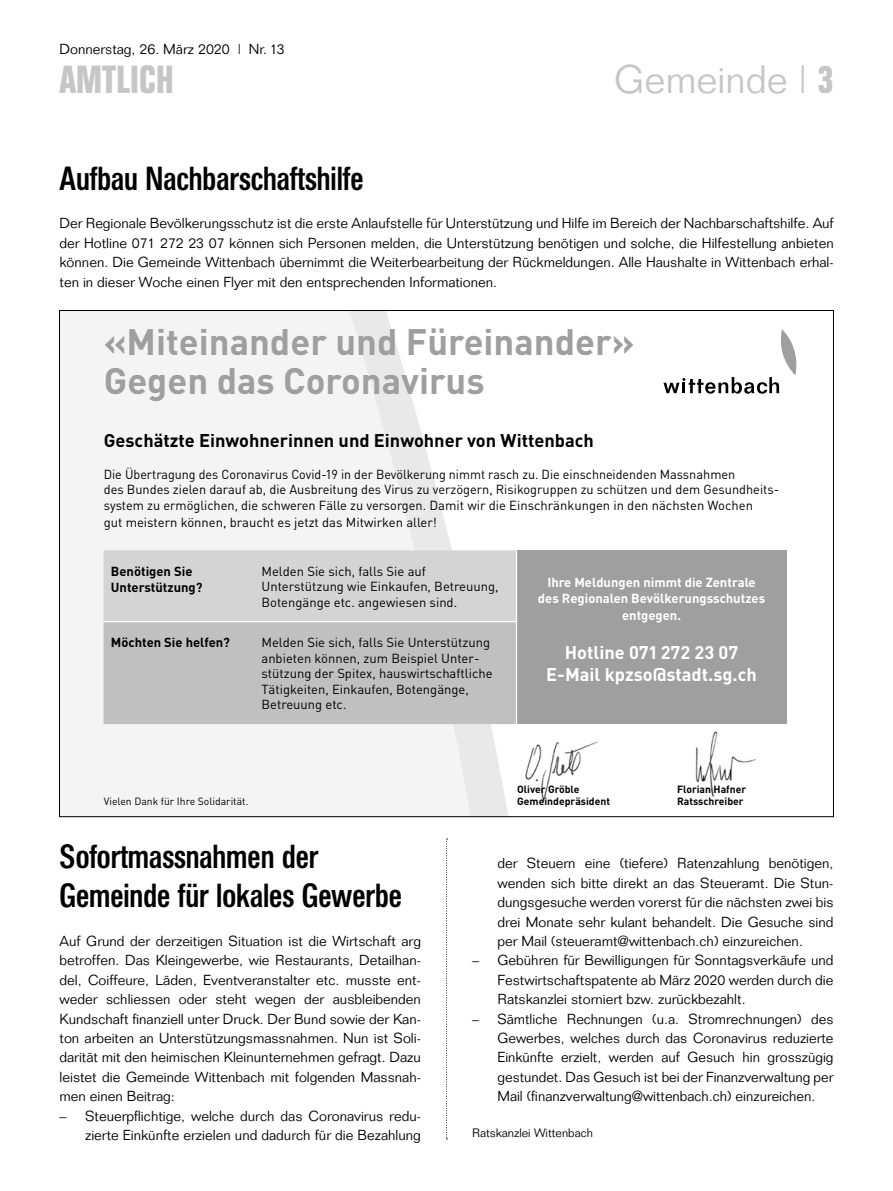
<style>
.page{position:relative;width:893px;height:1191px;background:#fff}
.page>*{position:absolute;margin:0;border:0;box-sizing:border-box;transform-origin:0 0}
.t1{font:300 39px "Folio";color:#c6c6c6}
.t2{font:700 39px "Folio Condensed BQ";letter-spacing:.015em;color:#c6c6c6}
.t3{font:700 36.45px/39px "DIN";color:#9f9f9f}
.t4{font:500 33px/38.8px "Folio Condensed BQ";color:#000}
.t5{font:700 18.15px "DIN";color:#000}
.t6{font:700 18.15px/21.9px "DIN";color:#fff;text-align:center}
.t7{font:300 14.25px/19.4px "Folio";color:#000;text-align:justify}
.t8{font:13.05px/15.6px "DIN";color:#000}
.t9{font:13.05px/15.6px "DIN";color:#000;scale:.96 1}
.t10{font:700 13.05px/15.6px "DIN";color:#fff;text-align:center}
.t11{font:700 13.05px/15.6px "DIN";color:#000}
.t12{font:300 12px "Folio";color:#000}
.t13{font:700 10.35px "DIN";color:#000}
.t14{font:10.35px "DIN";color:#000}
.t15{font:7.8px "Helvetica";color:#000}
.s1{font-family:"Folio Condensed BQ";font-weight:700}
</style>
<div class="page">
<svg style="left:446px;top:838px;width:1px;height:301px"></svg>
<svg style="left:61px;top:312px;width:447px;height:503px;fill:#f4f4f4"></svg>
<img style="left:525px;top:741px;width:73px;height:61px">
<img style="left:695px;top:731px;width:61px;height:66px">
<svg style="left:663px;top:329px;width:134px;height:65px"></svg>
<div style="left:516px;top:550px;width:271px;height:174px;background:#9f9f9f"></div>
<svg style="left:104px;top:550px;width:412px;height:174px;background:#c8c8c8"></svg>
<hr style="left:104px;top:621px;width:150px;height:1px;background:#fff">
<hr style="left:254px;top:621px;width:263px;height:1px;background:#fff">
<hr style="left:516px;top:550px;width:1px;height:71px;background:#fff">
<hr style="left:516px;top:622px;width:1px;height:102px;background:#fff">
<p class="t7" style="left:60px;top:39px;width:227px">Donnerstag, 26. März 2020 | Nr. 13</p>
<h1 class="t2" style="left:60px;top:58px;width:116px">AMTLICH</h1>
<h1 class="t1" style="left:614px;top:56px;width:221px">Gemeinde | <span class="s1">3</span></h1>
<h3 class="t4" style="left:60px;top:159px;width:305px">Aufbau Nachbarschaftshilfe</h3>
<p class="t7" style="left:60px;top:214px;width:776px">Der Regionale Bevölkerungsschutz ist die erste Anlaufstelle für Unterstützung und Hilfe im Bereich der Nachbarschaftshilfe. Auf der Hotline 071 272 23 07 können sich Personen melden, die Unterstützung benötigen und solche, die Hilfestellung anbieten können. Die Gemeinde Wittenbach übernimmt die Weiterbearbeitung der Rückmeldungen. Alle Haushalte in Wittenbach erhal&shy;ten in dieser Woche einen Flyer mit den entsprechenden Informationen.</p>
<h2 class="t3" style="left:104px;top:320px;width:532px">«Miteinander und Füreinander»<br>Gegen das Coronavirus</h2>
<p class="t5" style="left:104px;top:429px;width:492px">Geschätzte Einwohnerinnen und Einwohner von Wittenbach</p>
<p class="t9" style="left:104px;top:466px;width:705px">Die Übertragung des Coronavirus Covid-19 in der Bevölkerung nimmt rasch zu. Die einschneidenden Massnahmen<br>des Bundes zielen darauf ab, die Ausbreitung des Virus zu verzögern, Risikogruppen zu schützen und dem Gesundheits&shy;system zu ermöglichen, die schweren Fälle zu versorgen. Damit wir die Einschränkungen in den nächsten Wochen</p>
<p class="t8" style="left:104px;top:514px;width:335px">gut meistern können, braucht es jetzt das Mitwirken aller!</p>
<p class="t11" style="left:111px;top:563px;width:93px">Benötigen Sie<br>Unterstützung?</p>
<p class="t8" style="left:261px;top:563px;width:239px">Melden Sie sich, falls Sie auf<br>Unterstützung wie Einkaufen, Betreuung,<br>Botengänge etc. angewiesen sind.</p>
<p class="t10" style="left:538px;top:574px;width:229px">Ihre Meldungen nimmt die Zentrale des Regionalen Bevölkerungsschutzes</p>
<p class="t10" style="left:622px;top:607px;width:60px">entgegen.</p>
<p class="t6" style="left:546px;top:640px;width:212px">Hotline 071 272 23 07<br>E-Mail kpzso@stadt.sg.ch</p>
<p class="t11" style="left:111px;top:634px;width:121px">Möchten Sie helfen?</p>
<p class="t8" style="left:261px;top:634px;width:233px">Melden Sie sich, falls Sie Unterstützung anbieten können, zum Beispiel Unter&shy;stützung der Spitex, hauswirtschaftliche Tätigkeiten, Einkaufen, Botengänge, Betreuung etc.</p>
<p class="t13" style="left:517px;top:782px;width:64px">Oliver Gröble</p>
<p class="t13" style="left:677px;top:782px;width:71px">Florian Hafner</p>
<p class="t14" style="left:104px;top:795px;width:146px">Vielen Dank für Ihre Solidarität.</p>
<p class="t13" style="left:517px;top:794px;width:94px">Gemeindepräsident</p>
<p class="t13" style="left:677px;top:794px;width:68px">Ratsschreiber</p>
<h3 class="t4" style="left:60px;top:838px;width:344px">Sofortmassnahmen der<br>Gemeinde für lokales Gewerbe</h3>
<p class="t7" style="left:60px;top:931px;width:363px">Auf Grund der derzeitigen Situation ist die Wirtschaft arg betroffen. Das Kleingewerbe, wie Restaurants, Detailhan&shy;del, Coiffeure, Läden, Eventveranstalter etc. musste ent&shy;weder schliessen oder steht wegen der ausbleibenden Kundschaft finanziell unter Druck. Der Bund sowie der Kan&shy;ton arbeiten an Unterstützungsmassnahmen. Nun ist Soli&shy;darität mit den heimischen Kleinunternehmen gefragt. Dazu leistet die Gemeinde Wittenbach mit folgenden Massnah&shy;men einen Beitrag:</p>
<p class="t7" style="left:60px;top:1106px;width:363px;text-align:right">– Steuerpflichtige, welche durch das Coronavirus redu&shy;zierte Einkünfte erzielen und dadurch für die Bezahlung</p>
<p class="t15" style="left:73px;top:851px;width:191px">Gemeinde_Wittenbach_A5_Corona_A220xxxx.indd 1</p>
<p class="t7" style="left:497px;top:853px;width:337px">der Steuern eine (tiefere) Ratenzahlung benötigen, wenden sich bitte direkt an das Steueramt. Die Stun&shy;dungsgesuche werden vorerst für die nächsten zwei bis drei Monate sehr kulant behandelt. Die Gesuche sind per Mail (steueramt@wittenbach.ch) einzureichen.</p>
<p class="t7" style="left:497px;top:950px;width:337px;text-indent:-26px">– Gebühren für Bewilligungen für Sonntagsverkäufe und Festwirtschaftspatente ab März 2020 werden durch die Ratskanzlei storniert bzw. zurückbezahlt.</p>
<p class="t7" style="left:497px;top:1009px;width:337px;text-indent:-26px">– Sämtliche Rechnungen (u.a. Stromrechnungen) des Gewerbes, welches durch das Coronavirus reduzierte Einkünfte erzielt, werden auf Gesuch hin grosszügig gestundet. Das Gesuch ist bei der Finanzverwaltung per Mail (finanzverwaltung@wittenbach.ch) einzureichen.</p>
<p class="t12" style="left:472px;top:1125px;width:122px">Ratskanzlei Wittenbach</p>
</div>
